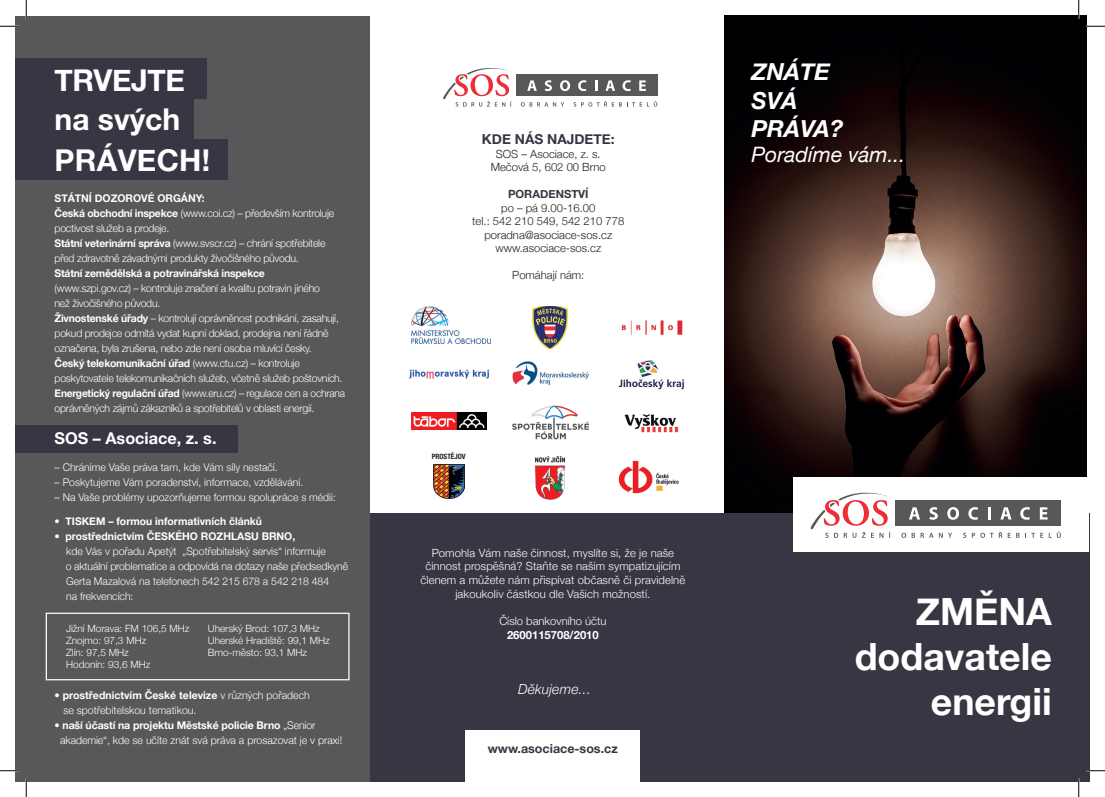
<style>
.page{position:relative;width:1105px;height:797px;background:#fff}
.page>*{position:absolute;margin:0;border:0;box-sizing:border-box;transform-origin:0 0}
.t1{font:700 37.5px/45px "Helvetica Neue";color:#fff;text-align:right}
.t2{font:700 30px/40px "Helvetica Neue";color:#fff}
.t3{font:italic 700 23.5px/28.1px "Helvetica Neue";color:#fff}
.t4{font:italic 21.25px "Helvetica Neue";color:#fff}
.t5{font:700 16.25px "Helvetica Neue";color:#fff}
.t6{font:700 13.75px "Helvetica Neue";color:#373743}
.t7{font:italic 300 13.75px "Helvetica Neue";letter-spacing:.02em;color:#fff}
.t8{font:700 12.5px "Helvetica Neue";color:#373743}
.t9{font:300 11.25px/13.8px "Helvetica Neue";letter-spacing:.01em;color:#fff;text-align:center}
.t10{font:300 11.25px/13.5px "Helvetica Neue";color:#231f20;text-align:center}
.t11{font:700 11.25px "Helvetica Neue";color:#fff}
.t12{font:700 11.25px "Helvetica Neue";color:#373743}
.t13{font:300 10.62px/15px "Helvetica Neue";letter-spacing:-.02em;color:#fff}
.t14{font:300 10.62px/15px "Helvetica Neue";color:#fff}
.t15{font:700 10.62px "Helvetica Neue";color:#fff}
.t16{font:700 10.62px "Helvetica Neue";letter-spacing:-.02em;color:#fff}
.t17{font:300 10px/12px "Helvetica Neue";color:#fff}
.t18{font:700 condensed 7.25px "Helvetica Neue";color:#231f20}
.s1{font-weight:700}
</style>
<div class="page">
<img style="left:724px;top:16px;width:363px;height:497px">
<div style="left:16px;top:513px;width:1073px;height:268px;background:#373743"></div>
<img style="left:412px;top:306px;width:77px;height:37px">
<img style="left:532px;top:306px;width:36px;height:42px">
<img style="left:621px;top:320px;width:62px;height:15px">
<img style="left:618px;top:461px;width:61px;height:32px">
<img style="left:618px;top:360px;width:66px;height:30px">
<img style="left:409px;top:369px;width:80px;height:10px">
<img style="left:513px;top:361px;width:75px;height:24px">
<img style="left:513px;top:406px;width:75px;height:33px">
<img style="left:535px;top:455px;width:31px;height:44px">
<img style="left:411px;top:412px;width:75px;height:17px">
<img style="left:624px;top:414px;width:55px;height:19px">
<div style="left:465px;top:730px;width:175px;height:51px;background:#fff"></div>
<div style="left:793px;top:477px;width:296px;height:75px;background:#fff"></div>
<svg style="left:901px;top:532px;width:5px;height:6px"></svg>
<svg style="left:912px;top:533px;width:21px;height:5px"></svg>
<svg style="left:939px;top:533px;width:13px;height:5px"></svg>
<svg style="left:963px;top:532px;width:3px;height:6px"></svg>
<svg style="left:972px;top:532px;width:21px;height:6px"></svg>
<svg style="left:999px;top:531px;width:3px;height:7px"></svg>
<svg style="left:1008px;top:533px;width:35px;height:5px"></svg>
<svg style="left:1049px;top:531px;width:12px;height:7px"></svg>
<svg style="left:810px;top:492px;width:81px;height:46px"></svg>
<div style="left:895px;top:500px;width:166px;height:25px;background:#57585a"></div>
<svg style="left:909px;top:507px;width:11px;height:12px"></svg>
<svg style="left:929px;top:507px;width:9px;height:12px"></svg>
<svg style="left:947px;top:507px;width:12px;height:12px"></svg>
<svg style="left:968px;top:507px;width:10px;height:12px"></svg>
<svg style="left:988px;top:507px;width:3px;height:12px"></svg>
<svg style="left:1000px;top:507px;width:11px;height:12px"></svg>
<svg style="left:1020px;top:507px;width:10px;height:12px"></svg>
<svg style="left:1040px;top:507px;width:7px;height:12px"></svg>
<div style="left:16px;top:16px;width:354px;height:765px;background:#57585a"></div>
<svg style="left:46px;top:612px;width:304px;height:68px"></svg>
<div style="left:16px;top:58px;width:191px;height:40px;background:#373743"></div>
<div style="left:16px;top:99px;width:178px;height:40px;background:#373743"></div>
<div style="left:16px;top:140px;width:212px;height:40px;background:#373743"></div>
<div style="left:16px;top:425px;width:221px;height:28px;background:#373743"></div>
<img style="left:433px;top:464px;width:31px;height:34px">
<svg style="left:521px;top:102px;width:43px;height:5px"></svg>
<svg style="left:574px;top:101px;width:83px;height:6px"></svg>
<svg style="left:443px;top:68px;width:69px;height:39px"></svg>
<div style="left:516px;top:74px;width:142px;height:22px;background:#57585a"></div>
<svg style="left:527px;top:80px;width:10px;height:11px"></svg>
<svg style="left:545px;top:80px;width:7px;height:11px"></svg>
<svg style="left:560px;top:80px;width:10px;height:11px"></svg>
<svg style="left:578px;top:80px;width:8px;height:11px"></svg>
<svg style="left:595px;top:80px;width:2px;height:11px"></svg>
<svg style="left:605px;top:80px;width:10px;height:11px"></svg>
<svg style="left:622px;top:80px;width:9px;height:11px"></svg>
<svg style="left:639px;top:80px;width:7px;height:11px"></svg>
<svg style="left:0;top:25px;width:19px;height:2px"></svg>
<svg style="left:1086px;top:25px;width:19px;height:2px"></svg>
<svg style="left:0;top:770px;width:18px;height:1px"></svg>
<svg style="left:1086px;top:770px;width:19px;height:1px"></svg>
<svg style="left:25px;top:0;width:2px;height:19px"></svg>
<svg style="left:25px;top:778px;width:2px;height:19px"></svg>
<svg style="left:1078px;top:0;width:1px;height:19px"></svg>
<svg style="left:1078px;top:778px;width:1px;height:19px"></svg>
<h2 class="t2" style="left:55px;top:58px;width:157px">TRVEJTE na svých<br>PRÁVECH!</h2>
<p class="t13" style="left:55px;top:190px;width:281px"><span class="s1">STÁTNÍ DOZOROVÉ ORGÁNY:<br>Česká obchodní inspekce</span> (www.coi.cz) – především kontroluje poctivost služeb a prodeje.<br><span class="s1">Státní veterinární správa</span> (www.svscr.cz) – chrání spotřebitele před zdravotně závadnými produkty živočišného původu.</p>
<p class="t16" style="left:55px;top:264px;width:212px">Státní zemědělská a potravinářská inspekce</p>
<p class="t13" style="left:55px;top:280px;width:292px">(www.szpi.gov.cz) – kontroluje značení a kvalitu potravin jiného<br>než živočišného původu.<br><span class="s1">Živnostenské úřady</span> – kontrolují oprávněnost podnikání, zasahují, pokud prodejce odmítá vydat kupní doklad, prodejna není řádně označena, byla zrušena, nebo zde není osoba mluvící česky.<br><span class="s1">Český telekomunikační úřad</span> (www.ctu.cz) – kontroluje poskytovatele telekomunikačních služeb, včetně služeb poštovních.<br><span class="s1">Energetický regulační úřad</span> (www.eru.cz) – regulace cen a ochrana oprávněných zájmů zákazníků a spotřebitelů v oblasti energií.</p>
<h3 class="t5" style="left:55px;top:423px;width:163px">SOS – Asociace, z. s.</h3>
<p class="t14" style="left:55px;top:459px;width:225px">– Chráníme Vaše práva tam, kde Vám síly nestačí.</p>
<p class="t14" style="left:55px;top:474px;width:250px">– Poskytujeme Vám poradenství, informace, vzdělávání.</p>
<p class="t14" style="left:55px;top:489px;width:283px">– Na Vaše problémy upozorňujeme formou spolupráce s médii:</p>
<p class="t15" style="left:55px;top:511px;width:209px">• TISKEM – formou informativních článků</p>
<p class="t15" style="left:55px;top:526px;width:242px">• prostřednictvím ČESKÉHO ROZHLASU BRNO,</p>
<p class="t14" style="left:66px;top:543px;width:284px">kde Vás v pořadu Apetýt „Spotřebitelský servis“ informuje<br>o aktuální problematice a odpovídá na dotazy naše předsedkyně Gerta Mazalová na telefonech 542 215 678 a 542 218 484<br>na frekvencích:</p>
<p class="t17" style="left:66px;top:621px;width:125px">Jižní Morava: FM 106,5 MHz<br>Znojmo: 97,3 MHz<br>Zlín: 97,5 MHz<br>Hodonín: 93,6 MHz</p>
<p class="t17" style="left:208px;top:621px;width:124px">Uherský Brod: 107,3 MHz<br>Uherské Hradiště: 99,1 MHz<br>Brno-město: 93,1 MHz</p>
<p class="t14" style="left:63px;top:687px;width:248px;text-indent:-9px">• <span class="s1">prostřednictvím České televize</span> v různých pořadech se spotřebitelskou tematikou.</p>
<p class="t14" style="left:60px;top:717px;width:284px;text-indent:-6px">• <span class="s1">naší účastí na projektu Městské policie Brno</span> „Senior akademie“, kde se učíte znát svá práva a prosazovat je v praxi!</p>
<p class="t6" style="left:482px;top:127px;width:134px">KDE NÁS NAJDETE:</p>
<p class="t10" style="left:491px;top:146px;width:117px">SOS – Asociace, z. s.<br>Mečová 5, 602 00 Brno</p>
<p class="t12" style="left:508px;top:184px;width:82px">PORADENSTVÍ</p>
<p class="t10" style="left:472px;top:200px;width:153px">po – pá 9.00-16.00<br>tel.: 542 210 549, 542 210 778 poradna@asociace-sos.cz www.asociace-sos.cz</p>
<p class="t10" style="left:512px;top:268px;width:74px">Pomáhají nám:</p>
<h3 class="t3" style="left:751px;top:58px;width:93px">ZNÁTE<br>SVÁ<br>PRÁVA?</h3>
<h3 class="t4" style="left:751px;top:139px;width:155px">Poradíme vám...</h3>
<p class="t18" style="left:432px;top:450px;width:35px">PROSTĚJOV</p>
<p class="t9" style="left:421px;top:545px;width:266px">Pomohla Vám naše činnost, myslíte si, že je naše činnost prospěšná? Staňte se naším sympatizujícím členem a můžete nám přispívat občasně či pravidelně jakoukoliv částkou dle Vašich možností.</p>
<p class="t9" style="left:499px;top:613px;width:109px">Číslo bankovního účtu</p>
<p class="t11" style="left:507px;top:625px;width:93px">2600115708/2010</p>
<p class="t7" style="left:518px;top:678px;width:74px">Děkujeme...</p>
<p class="t8" style="left:488px;top:737px;width:132px">www.asociace-sos.cz</p>
<h1 class="t1" style="left:855px;top:587px;width:199px">ZMĚNA dodavatele energii</h1>
</div>
